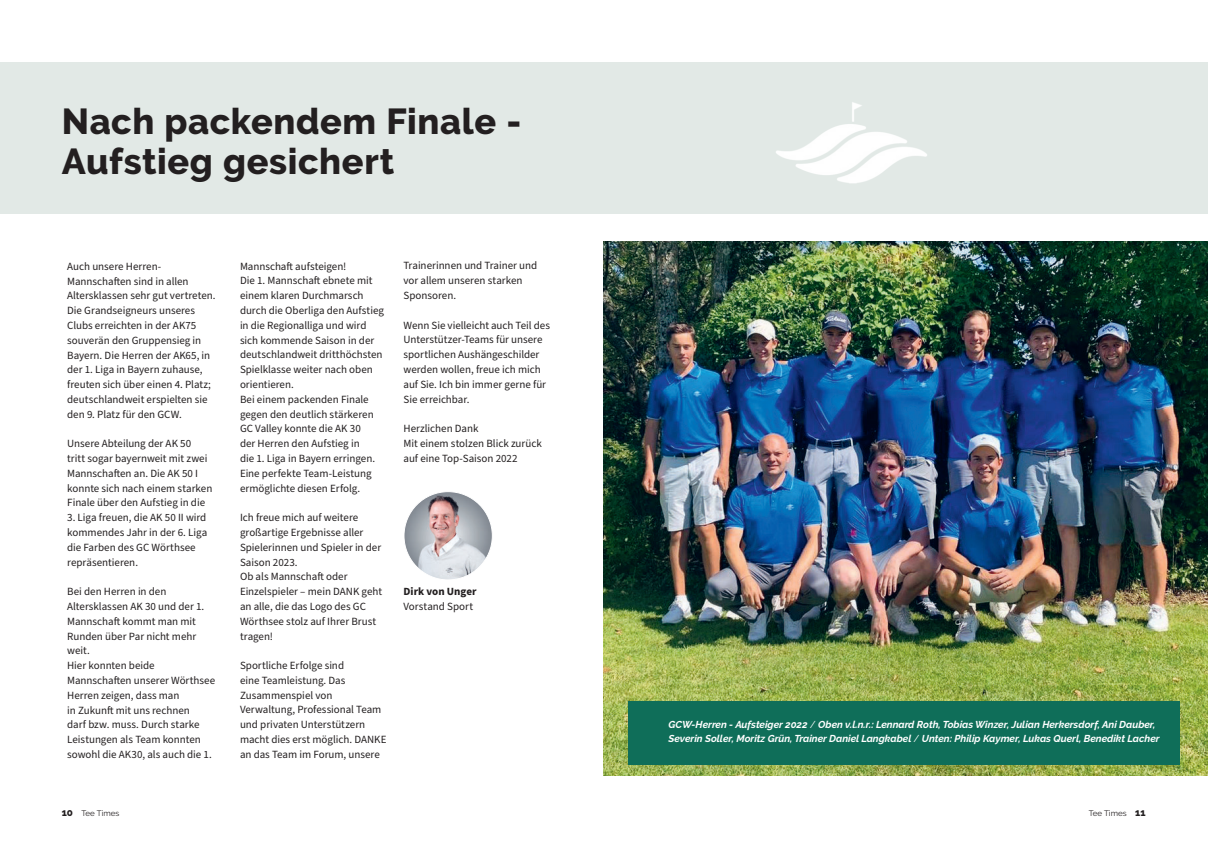
<style>
.page{position:relative;width:1208px;height:859px;background:#fff}
.page>*{position:absolute;margin:0;border:0;box-sizing:border-box;transform-origin:0 0}
.t1{font:800 36px/40px "Raleway";letter-spacing:.015em;color:#231f20}
.t2{font:11px/14.8px "Source Sans Pro";letter-spacing:-.005em;color:#231f20}
.t3{font:700 11px "Source Sans Pro";color:#231f20}
.t4{font:italic 700 10px/14px "Raleway";color:#fff}
.t5{font:8px "Raleway";color:#231f20}
.s1{font-weight:400;font-style:normal}
.s2{font-weight:800;font-size:10px}
</style>
<div class="page">
<div style="left:0;top:63px;width:1208px;height:151px;background:#e2e9e6"></div>
<img style="left:776px;top:102px;width:151px;height:81px">
<img style="left:404px;top:492px;width:88px;height:88px;border-radius:44px">
<img style="left:604px;top:242px;width:604px;height:533px">
<div style="left:628px;top:701px;width:551px;height:64px;background:#0f6e59"></div>
<h1 class="t1" style="left:62px;top:102px;width:461px">Nach packendem Finale -<br>Aufstieg gesichert</h1>
<p class="t2" style="left:67px;top:259px;width:150px">Auch unsere Herren-<br>Mannschaften sind in allen<br>Altersklassen sehr gut vertreten.<br>Die Grandseigneurs unseres<br>Clubs erreichten in der AK75 souverän den Gruppensieg in<br>Bayern. Die Herren der AK65, in der 1. Liga in Bayern zuhause, freuten sich über einen 4. Platz; deutschlandweit erspielten sie den 9. Platz für den GCW.</p>
<p class="t2" style="left:67px;top:437px;width:147px">Unsere Abteilung der AK 50<br>tritt sogar bayernweit mit zwei<br>Mannschaften an. Die AK 50 I konnte sich nach einem starken<br>Finale über den Aufstieg in die</p>
<p class="t2" style="left:67px;top:511px;width:141px">3. Liga freuen, die AK 50 II wird kommendes Jahr in der 6. Liga die Farben des GC Wörthsee repräsentieren.</p>
<p class="t2" style="left:67px;top:585px;width:150px">Bei den Herren in den<br>Altersklassen AK 30 und der 1.<br>Mannschaft kommt man mit<br>Runden über Par nicht mehr weit.<br>Hier konnten beide<br>Mannschaften unserer Wörthsee<br>Herren zeigen, dass man<br>in Zukunft mit uns rechnen<br>darf bzw. muss. Durch starke<br>Leistungen als Team konnten sowohl die AK30, als auch die 1.</p>
<p class="t2" style="left:240px;top:259px;width:145px">Mannschaft aufsteigen!<br>Die 1. Mannschaft ebnete mit einem klaren Durchmarsch durch die Oberliga den Aufstieg in die Regionalliga und wird sich kommende Saison in der deutschlandweit dritthöchsten<br>Spielklasse weiter nach oben orientieren.<br>Bei einem packenden Finale gegen den deutlich stärkeren<br>GC Valley konnte die AK 30<br>der Herren den Aufstieg in<br>die 1. Liga in Bayern erringen.<br>Eine perfekte Team-Leistung ermöglichte diesen Erfolg.</p>
<p class="t2" style="left:240px;top:510px;width:144px">Ich freue mich auf weitere großartige Ergebnisse aller<br>Spielerinnen und Spieler in der<br>Saison 2023.<br>Ob als Mannschaft oder<br>Einzelspieler – mein DANK geht an alle, die das Logo des GC<br>Wörthsee stolz auf Ihrer Brust tragen!</p>
<p class="t2" style="left:240px;top:658px;width:148px">Sportliche Erfolge sind<br>eine Teamleistung. Das<br>Zusammenspiel von<br>Verwaltung, Professional Team und privaten Unterstützern macht dies erst möglich. DANKE an das Team im Forum, unsere</p>
<p class="t2" style="left:403px;top:259px;width:135px">Trainerinnen und Trainer und vor allem unseren starken<br>Sponsoren.</p>
<p class="t2" style="left:403px;top:318px;width:148px">Wenn Sie vielleicht auch Teil des<br>Unterstützer-Teams für unsere sportlichen Aushängeschilder werden wollen, freue ich mich auf Sie. Ich bin immer gerne für<br>Sie erreichbar.</p>
<p class="t2" style="left:403px;top:421px;width:140px">Herzlichen Dank<br>Mit einem stolzen Blick zurück auf eine Top-Saison 2022</p>
<p class="t3" style="left:403px;top:587px;width:75px">Dirk von Unger</p>
<p class="t2" style="left:403px;top:599px;width:71px">Vorstand Sport</p>
<p class="t4" style="left:668px;top:717px;width:492px">GCW-Herren - Aufsteiger 2022 <span class="s1">/</span> Oben v.l.n.r.: Lennard Roth, Tobias Winzer, Julian Herkersdorf, Ani Dauber,<br>Severin Soller, Moritz Grün, Trainer Daniel Langkabel <span class="s1">/</span> Unten: Philip Kaymer, Lukas Querl, Benedikt Lacher</p>
<p class="t5" style="left:62px;top:808px;width:59px"><span class="s2">10</span> Tee Times</p>
<p class="t5" style="left:1089px;top:808px;width:58px">Tee Times <span class="s2">11</span></p>
</div>
